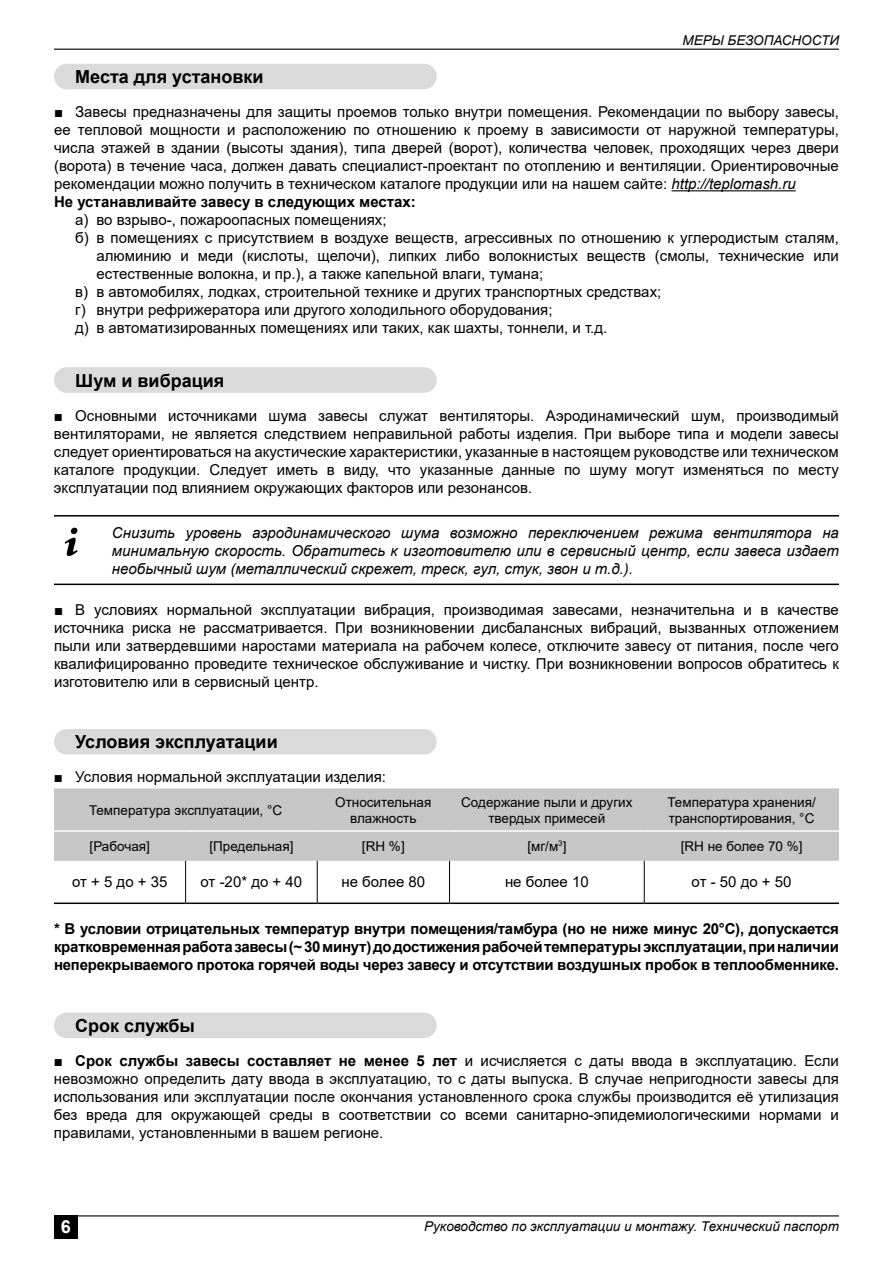
<style>
.page{position:relative;width:893px;height:1263px;background:#fff}
.page>*{position:absolute;margin:0;border:0;box-sizing:border-box;transform-origin:0 0}
.t1{font:700 18px "Arial";color:#000}
.t2{font:700 18px "Arial";color:#fff}
.t3{font:15px/18px "Arial";color:#000;text-align:justify}
.t4{font:700 15px/18px "Arial";letter-spacing:-.015em;color:#000;text-align:justify}
.t5{font:italic 15px/18px "Arial";color:#000;text-align:justify}
.t6{font:13.5px/16.2px "Arial";color:#000;text-align:center}
.t7{font:italic 13.5px "Arial";color:#000}
.s1{font-style:italic}
.s2{font-weight:700}
</style>
<div class="page">
<div style="left:54px;top:1215px;width:23px;height:24px;background:#000"></div>
<hr style="left:77px;top:1215px;width:762px;height:1px;background:#000">
<hr style="left:54px;top:49px;width:785px;height:1px;background:#000">
<hr style="left:672px;top:190px;width:124px;height:1px;background:#000">
<div style="left:54px;top:788px;width:785px;height:73px;background:#c6c6c6"></div>
<hr style="left:185px;top:861px;width:1px;height:41px;background:#000">
<hr style="left:317px;top:861px;width:1px;height:41px;background:#000">
<hr style="left:449px;top:861px;width:1px;height:41px;background:#000">
<hr style="left:644px;top:861px;width:1px;height:41px;background:#000">
<hr style="left:54px;top:830px;width:132px;height:2px;background:#fff">
<hr style="left:186px;top:830px;width:131px;height:2px;background:#fff">
<hr style="left:317px;top:830px;width:132px;height:2px;background:#fff">
<hr style="left:449px;top:830px;width:195px;height:2px;background:#fff">
<hr style="left:644px;top:830px;width:195px;height:2px;background:#fff">
<hr style="left:54px;top:902px;width:132px;height:2px;background:#000">
<hr style="left:186px;top:902px;width:131px;height:2px;background:#000">
<hr style="left:317px;top:902px;width:132px;height:2px;background:#000">
<hr style="left:449px;top:902px;width:195px;height:2px;background:#000">
<hr style="left:644px;top:902px;width:195px;height:2px;background:#000">
<svg style="left:65px;top:528px;width:13px;height:28px"></svg>
<hr style="left:54px;top:515px;width:785px;height:1px;background:#000">
<hr style="left:54px;top:584px;width:785px;height:1px;background:#000">
<div style="left:54px;top:64px;width:383px;height:25px;background:#dadada;border-radius:13px"></div>
<div style="left:54px;top:729px;width:383px;height:25px;background:#dadada;border-radius:13px"></div>
<div style="left:54px;top:1012px;width:383px;height:26px;background:#dadada;border-radius:13px"></div>
<div style="left:54px;top:367px;width:383px;height:26px;background:#dadada;border-radius:13px"></div>
<p class="t1" style="left:75px;top:64px;width:190px">Места для установки</p>
<p class="t7" style="left:683px;top:32px;width:158px">МЕРЫ БЕЗОПАСНОСТИ</p>
<p class="t3" style="left:54px;top:103px;width:786px;text-align:left">■ Завесы предназначены для защиты проемов только внутри помещения. Рекомендации по выбору завесы, ее тепловой мощности и расположению по отношению к проему в зависимости от наружной температуры, числа этажей в здании (высоты здания), типа дверей (ворот), количества человек, проходящих через двери (ворота) в течение часа, должен давать специалист-проектант по отоплению и вентиляции. Ориентировочные рекомендации можно получить в техническом каталоге продукции или на нашем сайте: <span class="s1">http://teplomash.ru<br></span><span class="s2">Не устанавливайте завесу в следующих местах:</span></p>
<p class="t3" style="left:75px;top:211px;width:313px">а) во взрыво-, пожароопасных помещениях;</p>
<p class="t3" style="left:75px;top:229px;width:765px">б) в помещениях с присутствием в воздухе веществ, агрессивных по отношению к углеродистым сталям,</p>
<p class="t3" style="left:96px;top:247px;width:744px">алюминию и меди (кислоты, щелочи), липких либо волокнистых веществ (смолы, технические или</p>
<p class="t3" style="left:96px;top:265px;width:448px">естественные волокна, и пр.), а также капельной влаги, тумана;</p>
<p class="t3" style="left:75px;top:283px;width:588px">в) в автомобилях, лодках, строительной технике и других транспортных средствах;</p>
<p class="t3" style="left:75px;top:301px;width:479px">г) внутри рефрижератора или другого холодильного оборудования;</p>
<p class="t3" style="left:75px;top:319px;width:534px">д) в автоматизированных помещениях или таких, как шахты, тоннели, и т.д.</p>
<p class="t1" style="left:75px;top:368px;width:151px">Шум и вибрация</p>
<p class="t3" style="left:54px;top:406px;width:786px">■ Основными источниками шума завесы служат вентиляторы. Аэродинамический шум, производимый вентиляторами, не является следствием неправильной работы изделия. При выборе типа и модели завесы следует ориентироваться на акустические характеристики, указанные в настоящем руководстве или техническом каталоге продукции. Следует иметь в виду, что указанные данные по шуму могут изменяться по месту эксплуатации под влиянием окружающих факторов или резонансов.</p>
<p class="t5" style="left:112px;top:523px;width:728px">Снизить уровень аэродинамического шума возможно переключением режима вентилятора на минимальную скорость. Обратитесь к изготовителю или в сервисный центр, если завеса издает необычный шум (металлический скрежет, треск, гул, стук, звон и т.д.).</p>
<p class="t3" style="left:54px;top:601px;width:786px">■ В условиях нормальной эксплуатации вибрация, производимая завесами, незначительна и в качестве источника риска не рассматривается. При возникновении дисбалансных вибраций, вызванных отложением пыли или затвердевшими наростами материала на рабочем колесе, отключите завесу от питания, после чего квалифицированно проведите техническое обслуживание и чистку. При возникновении вопросов обратитесь к изготовителю или в сервисный центр.</p>
<p class="t1" style="left:75px;top:729px;width:204px">Условия эксплуатации</p>
<p class="t3" style="left:54px;top:768px;width:334px">■ Условия нормальной эксплуатации изделия:</p>
<p class="t6" style="left:89px;top:802px;width:195px">Температура эксплуатации, °С</p>
<p class="t6" style="left:335px;top:794px;width:98px">Относительная влажность</p>
<p class="t6" style="left:461px;top:794px;width:173px">Содержание пыли и других твердых примесей</p>
<p class="t6" style="left:667px;top:794px;width:150px;text-align:left">Температура хранения/ транспортирования, °С</p>
<p class="t6" style="left:90px;top:838px;width:62px">[Рабочая]</p>
<p class="t6" style="left:209px;top:838px;width:86px">[Предельная]</p>
<p class="t6" style="left:362px;top:838px;width:44px">[RH %]</p>
<p class="t6" style="left:527px;top:838px;width:41px">[мг/м<sup>3</sup>]</p>
<p class="t6" style="left:681px;top:838px;width:123px">[RH не более 70 %]</p>
<p class="t3" style="left:72px;top:873px;width:97px">от + 5 до + 35</p>
<p class="t3" style="left:201px;top:873px;width:103px">от -20* до + 40</p>
<p class="t3" style="left:342px;top:873px;width:85px">не более 80</p>
<p class="t3" style="left:505px;top:873px;width:85px">не более 10</p>
<p class="t3" style="left:692px;top:873px;width:101px">от - 50 до + 50</p>
<p class="t4" style="left:54px;top:920px;width:786px">* В условии отрицательных температур внутри помещения/тамбура (но не ниже минус 20°С), допускается кратковременная работа завесы (~ 30 минут) до достижения рабочей температуры эксплуатации, при наличии неперекрываемого протока горячей воды через завесу и отсутствии воздушных пробок в теплообменнике.</p>
<p class="t1" style="left:75px;top:1013px;width:121px">Срок службы</p>
<p class="t3" style="left:54px;top:1052px;width:786px">■ <span class="s2">Срок службы завесы составляет не менее 5 лет</span> и исчисляется с даты ввода в эксплуатацию. Если невозможно определить дату ввода в эксплуатацию, то с даты выпуска. В случае непригодности завесы для использования или эксплуатации после окончания установленного срока службы производится её утилизация без вреда для окружающей среды в соответствии со всеми санитарно-эпидемиологическими нормами и правилами, установленными в вашем регионе.</p>
<p class="t2" style="left:61px;top:1214px;width:12px">6</p>
<p class="t7" style="left:424px;top:1217px;width:416px">Руководство по эксплуатации и монтажу. Технический паспорт</p>
</div>
